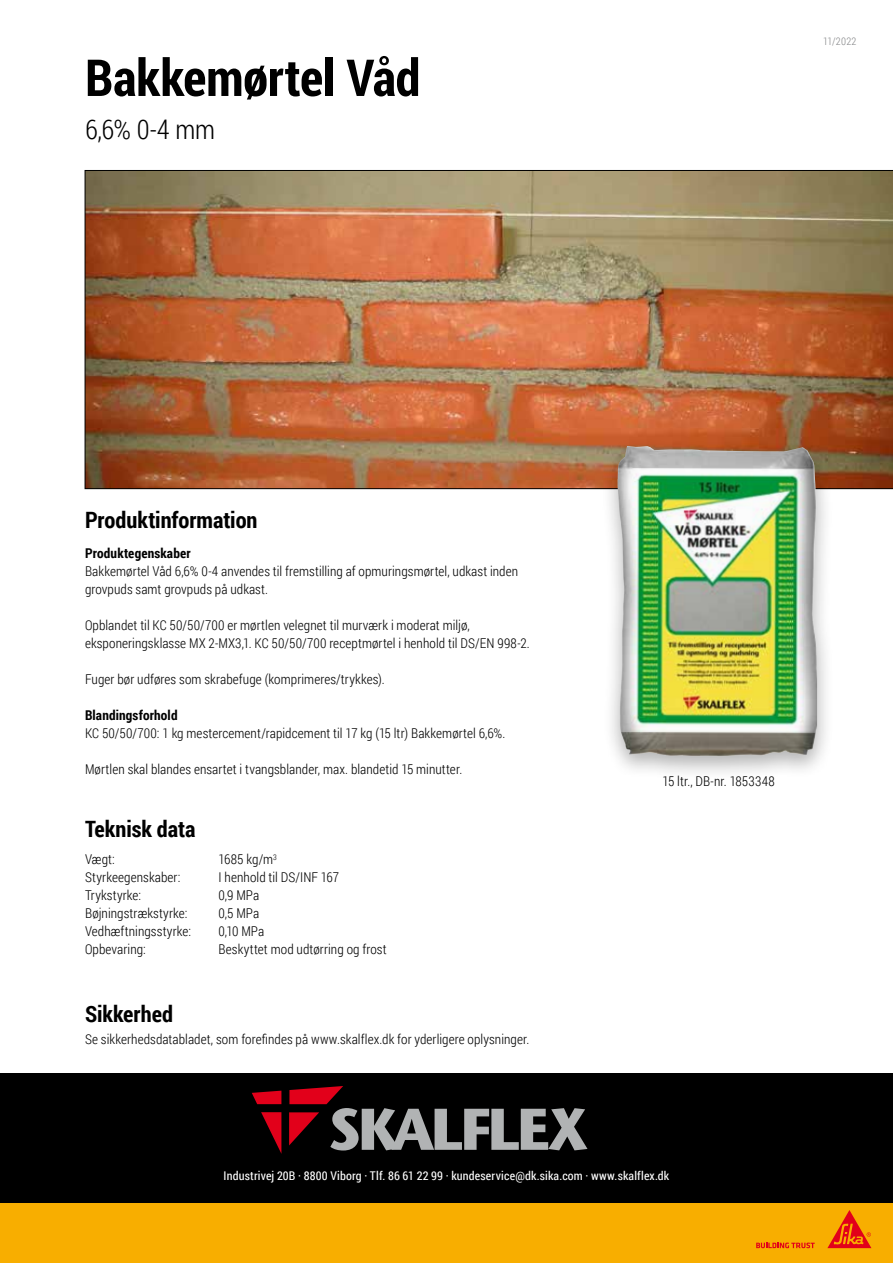
<style>
.page{position:relative;width:893px;height:1263px;background:#fff}
.page>*{position:absolute;margin:0;border:0;box-sizing:border-box;transform-origin:0 0}
.t1{font:700 51px "Roboto Condensed";letter-spacing:-.005em;color:#000}
.t2{font:300 27px "Roboto Condensed";color:#000}
.t3{font:700 22.5px "Roboto Condensed";color:#000}
.t4{font:300 13.5px/18px "Roboto Condensed";letter-spacing:.005em;color:#000}
.t5{font:700 13.5px "Roboto Condensed";letter-spacing:.01em;color:#000}
.t6{font:12px "Roboto Condensed";letter-spacing:.015em;color:#fff}
.t7{font:300 10.5px "Roboto Condensed";letter-spacing:.02em;color:#87888a}
</style>
<div class="page">
<img style="left:85px;top:170px;width:808px;height:319px">
<div style="left:601px;top:437px;width:233px;height:344px;background:#000;opacity:.3"></div>
<img style="left:617px;top:446px;width:200px;height:310px">
<div style="left:0;top:1073px;width:893px;height:135px;background:#000"></div>
<div style="left:0;top:1203px;width:893px;height:60px;background:#f8ae00"></div>
<svg style="left:252px;top:1091px;width:29px;height:13px"></svg>
<svg style="left:261px;top:1112px;width:20px;height:41px"></svg>
<svg style="left:289px;top:1086px;width:298px;height:64px"></svg>
<svg style="left:756px;top:1242px;width:59px;height:6px"></svg>
<svg style="left:827px;top:1210px;width:44px;height:38px"></svg>
<h1 class="t1" style="left:85px;top:42px;width:337px">Bakkemørtel Våd</h1>
<h2 class="t2" style="left:85px;top:111px;width:131px">6,6% 0-4 mm</h2>
<p class="t7" style="left:823px;top:34px;width:35px">11/2022</p>
<h3 class="t3" style="left:85px;top:504px;width:174px">Produktinformation</h3>
<p class="t5" style="left:85px;top:544px;width:107px">Produktegenskaber</p>
<p class="t4" style="left:85px;top:562px;width:435px">Bakkemørtel Våd 6,6% 0-4 anvendes til fremstilling af opmuringsmørtel, udkast inden grovpuds samt grovpuds på udkast.</p>
<p class="t4" style="left:85px;top:616px;width:446px">Opblandet til KC 50/50/700 er mørtlen velegnet til murværk i moderat miljø, eksponeringsklasse MX 2-MX3,1. KC 50/50/700 receptmørtel i henhold til DS/EN 998-2.</p>
<p class="t4" style="left:85px;top:670px;width:301px">Fuger bør udføres som skrabefuge (komprimeres/trykkes).</p>
<p class="t5" style="left:85px;top:706px;width:94px">Blandingsforhold</p>
<p class="t4" style="left:85px;top:724px;width:422px">KC 50/50/700: 1 kg mestercement/rapidcement til 17 kg (15 ltr) Bakkemørtel 6,6%.</p>
<p class="t4" style="left:85px;top:760px;width:379px">Mørtlen skal blandes ensartet i tvangsblander, max. blandetid 15 minutter.</p>
<h3 class="t3" style="left:85px;top:813px;width:112px">Teknisk data</h3>
<p class="t4" style="left:85px;top:850px;width:31px">Vægt:</p>
<p class="t4" style="left:219px;top:850px;width:60px">1685 kg/m<sup>3</sup></p>
<p class="t4" style="left:85px;top:868px;width:97px">Styrkeegenskaber:</p>
<p class="t4" style="left:219px;top:868px;width:122px">I henhold til DS/INF 167</p>
<p class="t4" style="left:85px;top:886px;width:58px">Trykstyrke:</p>
<p class="t4" style="left:219px;top:886px;width:42px">0,9 MPa</p>
<p class="t4" style="left:85px;top:904px;width:104px">Bøjningstrækstyrke:</p>
<p class="t4" style="left:219px;top:904px;width:42px">0,5 MPa</p>
<p class="t4" style="left:85px;top:922px;width:107px">Vedhæftningsstyrke:</p>
<p class="t4" style="left:219px;top:922px;width:47px">0,10 MPa</p>
<p class="t4" style="left:85px;top:940px;width:62px">Opbevaring:</p>
<p class="t4" style="left:219px;top:940px;width:170px">Beskyttet mod udtørring og frost</p>
<h3 class="t3" style="left:85px;top:998px;width:89px">Sikkerhed</h3>
<p class="t4" style="left:85px;top:1030px;width:446px">Se sikkerhedsdatabladet, som forefindes på www.skalflex.dk for yderligere oplysninger.</p>
<p class="t4" style="left:662px;top:772px;width:114px">15 ltr., DB-nr. 1853348</p>
<p class="t6" style="left:224px;top:1167px;width:447px">Industrivej 20B · 8800 Viborg · Tlf. 86 61 22 99 · kundeservice@dk.sika.com · www.skalflex.dk</p>
<p class="t6" style="left:248px;top:1167px;width:397px">Industrivej 20B · 8800 Viborg · Tlf. 86 61 22 99 · mail@skalflex.dk · www.skalflex.dk</p>
</div>
